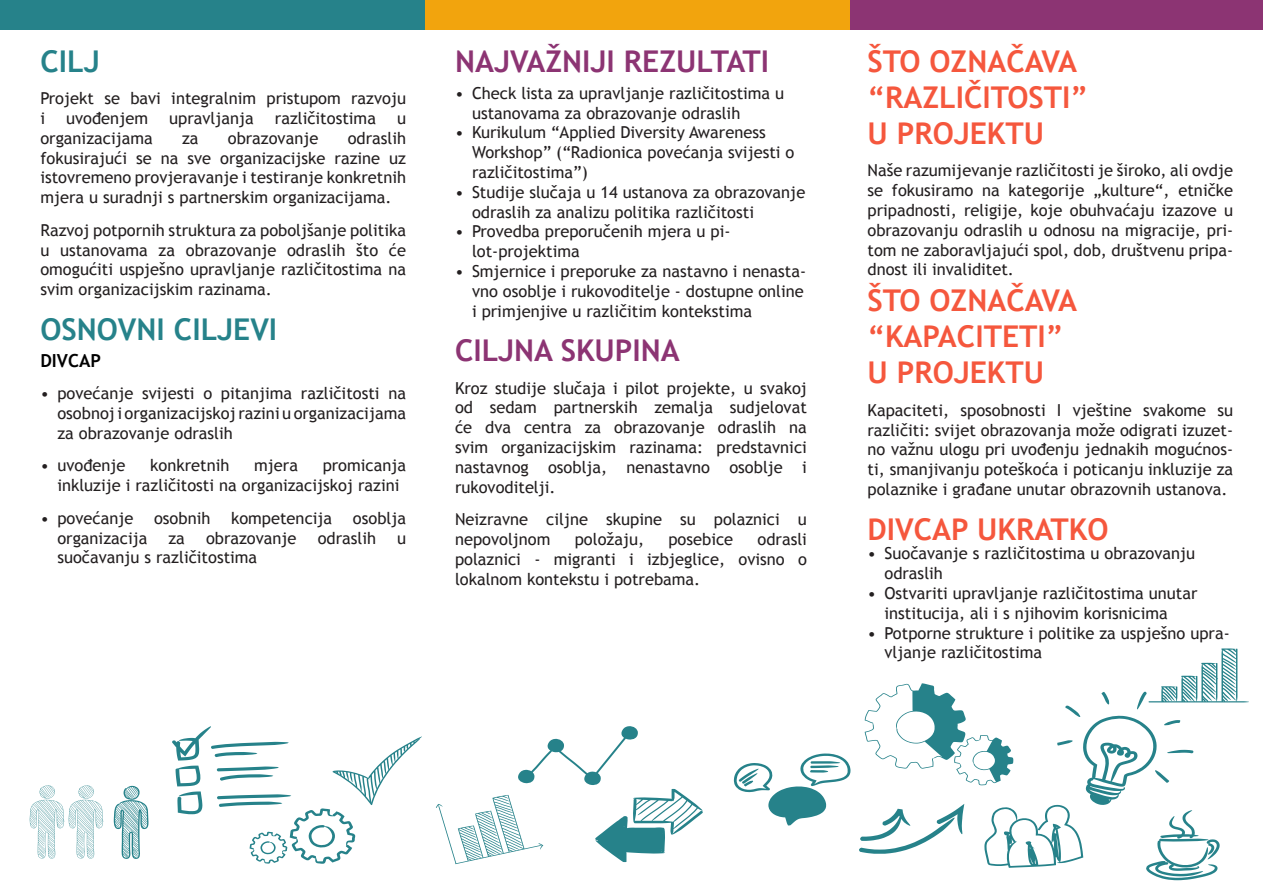
<style>
.page{position:relative;width:1263px;height:893px;background:#fff}
.page>*{position:absolute;margin:0;border:0;box-sizing:border-box;transform-origin:0 0}
.t1{font:700 30px/36px "Trebuchet MS";color:#f5573d}
.t2{font:700 30px "Trebuchet MS";color:#8c3473}
.t3{font:700 30px "Trebuchet MS";color:#26828a}
.t4{font:700 18px "Trebuchet MS";color:#000}
.t5{font:16.5px/19.8px "Trebuchet MS";color:#231f20}
</style>
<div class="page">
<div style="left:0;top:0;width:425px;height:30px;background:#26828a"></div>
<div style="left:425px;top:0;width:425px;height:30px;background:#f2a40d"></div>
<div style="left:850px;top:0;width:413px;height:30px;background:#8c3473"></div>
<svg style="left:114px;top:786px;width:35px;height:73px"></svg>
<svg style="left:30px;top:785px;width:74px;height:73px"></svg>
<svg style="left:734px;top:753px;width:116px;height:72px"></svg>
<svg style="left:172px;top:726px;width:250px;height:138px"></svg>
<svg style="left:436px;top:726px;width:267px;height:138px"></svg>
<svg style="left:859px;top:648px;width:390px;height:232px"></svg>
<p class="t3" style="left:40px;top:42px;width:61px">CILJ</p>
<p class="t5" style="left:40px;top:89px;width:367px">Projekt se bavi integralnim pristupom razvoju i</p>
<p class="t5" style="left:66px;top:109px;width:83px">uvođenjem</p>
<p class="t5" style="left:169px;top:109px;width:86px">upravljanja</p>
<p class="t5" style="left:275px;top:109px;width:103px">različitostima</p>
<p class="t5" style="left:397px;top:109px;width:11px">u</p>
<p class="t5" style="left:40px;top:128px;width:114px">organizacijama</p>
<p class="t5" style="left:182px;top:128px;width:18px">za</p>
<p class="t5" style="left:228px;top:128px;width:92px">obrazovanje</p>
<p class="t5" style="left:40px;top:128px;width:367px;text-align:justify;text-indent:307px">odraslih fokusirajući se na sve organizacijske razine uz istovremeno provjeravanje i testiranje konkretnih mjera u suradnji s partnerskim organizacijama.</p>
<p class="t5" style="left:40px;top:220px;width:367px;text-align:justify">Razvoj potpornih struktura za poboljšanje politika u ustanovama za obrazovanje odraslih što će omogućiti uspješno upravljanje različitostima na svim organizacijskim razinama.</p>
<p class="t3" style="left:40px;top:310px;width:238px">OSNOVNI CILJEVI</p>
<p class="t4" style="left:40px;top:349px;width:62px">DIVCAP</p>
<p class="t5" style="left:57px;top:384px;width:350px;text-align:justify;text-indent:-17px">• povećanje svijesti o pitanjima različitosti na osobnoj i organizacijskoj razini u organizacijama za obrazovanje odraslih</p>
<p class="t5" style="left:40px;top:456px;width:87px">• uvođenje</p>
<p class="t5" style="left:150px;top:456px;width:81px">konkretnih</p>
<p class="t5" style="left:254px;top:456px;width:45px">mjera</p>
<p class="t5" style="left:57px;top:456px;width:350px;text-indent:265px">promicanja inkluzije i različitosti na organizacijskoj razini</p>
<p class="t5" style="left:40px;top:508px;width:95px">• povećanje</p>
<p class="t5" style="left:154px;top:508px;width:58px">osobnih</p>
<p class="t5" style="left:231px;top:508px;width:103px">kompetencija</p>
<p class="t5" style="left:353px;top:508px;width:55px">osoblja</p>
<p class="t5" style="left:57px;top:528px;width:92px">organizacija</p>
<p class="t5" style="left:168px;top:528px;width:18px">za</p>
<p class="t5" style="left:206px;top:528px;width:92px">obrazovanje</p>
<p class="t5" style="left:318px;top:528px;width:60px">odraslih</p>
<p class="t5" style="left:397px;top:528px;width:11px">u</p>
<p class="t5" style="left:57px;top:548px;width:201px">suočavanju s različitostima</p>
<p class="t2" style="left:455px;top:42px;width:316px">NAJVAŽNIJI REZULTATI</p>
<p class="t5" style="left:472px;top:83px;width:314px;text-indent:-17px">• Check lista za upravljanje različitostima u ustanovama za obrazovanje odraslih</p>
<p class="t5" style="left:472px;top:123px;width:324px;text-indent:-17px">• Kurikulum “Applied Diversity Awareness<br>Workshop” (“Radionica povećanja svijesti o različitostima”)</p>
<p class="t5" style="left:472px;top:182px;width:335px;text-indent:-17px">• Studije slučaja u 14 ustanova za obrazovanje odraslih za analizu politika različitosti</p>
<p class="t5" style="left:472px;top:222px;width:260px;text-indent:-17px">• Provedba preporučenih mjera u pi&shy;lot-projektima</p>
<p class="t5" style="left:472px;top:261px;width:336px;text-indent:-17px">• Smjernice i preporuke za nastavno i nenasta&shy;vno osoblje i rukovoditelje - dostupne online i primjenjive u različitim kontekstima</p>
<p class="t2" style="left:455px;top:332px;width:226px">CILJNA SKUPINA</p>
<p class="t5" style="left:455px;top:378px;width:353px;text-align:justify">Kroz studije slučaja i pilot projekte, u svakoj od sedam partnerskih zemalja sudjelovat će dva centra za obrazovanje odraslih na svim organizacijskim razinama: predstavnici nastavnog osoblja, nenastavno osoblje i rukovoditelji.</p>
<p class="t5" style="left:455px;top:510px;width:353px">Neizravne ciljne skupine su polaznici u nepovoljnom</p>
<p class="t5" style="left:575px;top:529px;width:71px">položaju,</p>
<p class="t5" style="left:668px;top:529px;width:66px">posebice</p>
<p class="t5" style="left:455px;top:529px;width:353px;text-align:justify;text-indent:302px">odrasli polaznici - migranti i izbjeglice, ovisno o lokalnom kontekstu i potrebama.</p>
<p class="t1" style="left:867px;top:43px;width:222px">ŠTO OZNAČAVA “RAZLIČITOSTI”</p>
<p class="t1" style="left:867px;top:115px;width:178px">U PROJEKTU</p>
<p class="t5" style="left:867px;top:161px;width:367px;text-align:justify">Naše razumijevanje različitosti je široko, ali ovdje se fokusiramo na kategorije „kulture“, etničke pripadnosti, religije, koje obuhvaćaju izazove u obrazovanju odraslih u odnosu na migracije, pri&shy;tom ne zaboravljajući spol, dob, društvenu pripa&shy;dnost ili invaliditet.</p>
<p class="t1" style="left:867px;top:283px;width:211px">ŠTO OZNAČAVA “KAPACITETI”</p>
<p class="t1" style="left:867px;top:355px;width:178px">U PROJEKTU</p>
<p class="t5" style="left:867px;top:400px;width:367px;text-align:justify">Kapaciteti, sposobnosti I vještine svakome su različiti: svijet obrazovanja može odigrati izuzet&shy;no važnu ulogu pri uvođenju jednakih mogućnos&shy;ti, smanjivanju poteškoća i poticanju inkluzije za polaznike i građane unutar obrazovnih ustanova.</p>
<p class="t1" style="left:867px;top:511px;width:243px">DIVCAP UKRATKO</p>
<p class="t5" style="left:884px;top:544px;width:312px;text-indent:-17px">• Suočavanje s različitostima u obrazovanju odraslih</p>
<p class="t5" style="left:884px;top:583px;width:315px;text-indent:-17px">• Ostvariti upravljanje različitostima unutar institucija, ali i s njihovim korisnicima</p>
<p class="t5" style="left:884px;top:623px;width:347px;text-indent:-17px">• Potporne strukture i politike za uspješno upra&shy;vljanje različitostima</p>
</div>
